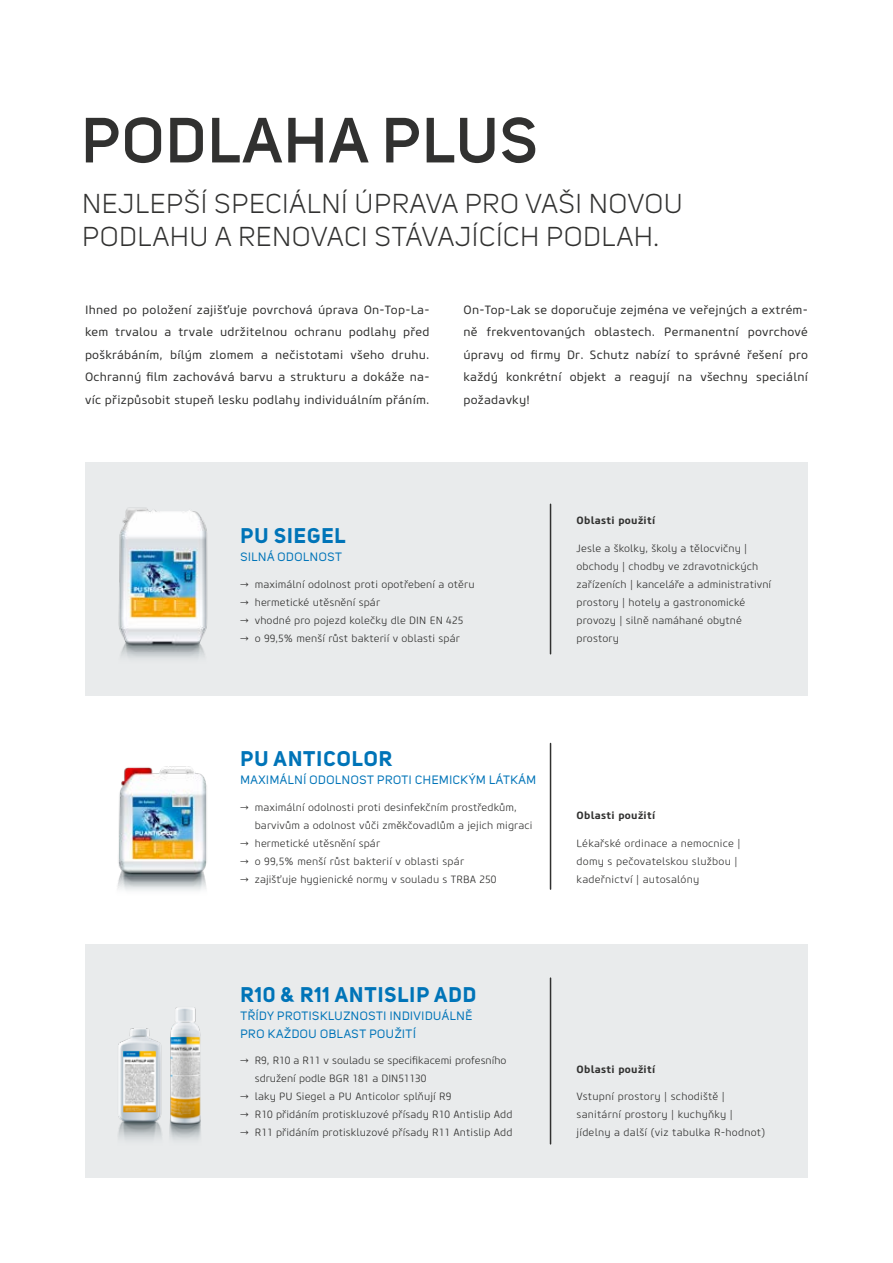
<style>
.page{position:relative;width:893px;height:1263px;background:#fff}
.page>*{position:absolute;margin:0;border:0;box-sizing:border-box;transform-origin:0 0}
.t1{font:600 63px "Uni Sans";letter-spacing:.03em;color:#313130}
.t2{font:27px/33px "Uni Sans";letter-spacing:.04em;color:#313130}
.t3{font:700 21px "Uni Sans";letter-spacing:.05em;color:#0074b8}
.t4{font:12px/22.5px "Core Sans M45";letter-spacing:.02em;color:#313130;text-align:justify}
.t5{font:12px/18px "Uni Sans";letter-spacing:.05em;color:#0074b8}
.t6{font:300 10.5px/18px "Core Sans M35";letter-spacing:.01em;color:#313130}
.t7{font:700 10.5px "Core Sans M65";letter-spacing:.03em;color:#313130}
</style>
<div class="page">
<hr style="left:892px;top:0;width:1px;height:1263px;background:#e9ebec">
<div style="left:85px;top:462px;width:723px;height:234px;background:#e9ebec"></div>
<div style="left:85px;top:944px;width:723px;height:234px;background:#e9ebec"></div>
<img style="left:118px;top:507px;width:90px;height:151px">
<img style="left:117px;top:766px;width:90px;height:125px">
<img style="left:169px;top:1007px;width:32px;height:133px">
<img style="left:118px;top:1028px;width:44px;height:112px">
<hr style="left:550px;top:504px;width:1px;height:150px;background:#313130">
<hr style="left:550px;top:978px;width:1px;height:166px;background:#313130">
<hr style="left:550px;top:743px;width:1px;height:146px;background:#313130">
<h1 class="t1" style="left:82px;top:93px;width:457px">PODLAHA PLUS</h1>
<h2 class="t2" style="left:83px;top:187px;width:601px">NEJLEPŠÍ SPECIÁLNÍ ÚPRAVA PRO VAŠI NOVOU<br>PODLAHU A RENOVACI STÁVAJÍCÍCH PODLAH.</h2>
<p class="t4" style="left:85px;top:298px;width:346px">Ihned po položení zajišťuje povrchová úprava On-Top-La&shy;kem trvalou a trvale udržitelnou ochranu podlahy před poškrábáním, bílým zlomem a nečistotami všeho druhu.<br>Ochranný film zachovává barvu a strukturu a dokáže na&shy;víc přizpůsobit stupeň lesku podlahy individuálním přáním.</p>
<p class="t4" style="left:463px;top:298px;width:346px">On-Top-Lak se doporučuje zejména ve veřejných a extrém&shy;ně frekventovaných oblastech. Permanentní povrchové úpravy od firmy Dr. Schutz nabízí to správné řešení pro každý konkrétní objekt a reagují na všechny speciální požadavky!</p>
<h3 class="t3" style="left:240px;top:523px;width:107px">PU SIEGEL</h3>
<p class="t5" style="left:240px;top:548px;width:103px">SILNÁ ODOLNOST</p>
<p class="t6" style="left:240px;top:575px;width:236px">→ maximální odolnost proti opotřebení a otěru</p>
<p class="t6" style="left:240px;top:593px;width:141px">→ hermetické utěsnění spár</p>
<p class="t6" style="left:240px;top:611px;width:224px">→ vhodné pro pojezd kolečky dle DIN EN 425</p>
<p class="t6" style="left:240px;top:629px;width:221px">→ o 99,5% menší růst bakterií v oblasti spár</p>
<p class="t7" style="left:577px;top:514px;width:80px">Oblasti použití</p>
<p class="t6" style="left:577px;top:539px;width:196px">Jesle a školky, školy a tělocvičny | obchody | chodby ve zdravotnických zařízeních | kanceláře a administrativní prostory | hotely a gastronomické provozy | silně namáhané obytné prostory</p>
<h3 class="t3" style="left:240px;top:745px;width:153px">PU ANTICOLOR</h3>
<p class="t5" style="left:240px;top:771px;width:297px">MAXIMÁLNÍ ODOLNOST PROTI CHEMICKÝM LÁTKÁM</p>
<p class="t6" style="left:255px;top:798px;width:279px;text-indent:-15px">→ maximální odolnosti proti desinfekčním prostředkům, barvivům a odolnost vůči změkčovadlům a jejich migraci</p>
<p class="t6" style="left:240px;top:834px;width:141px">→ hermetické utěsnění spár</p>
<p class="t6" style="left:240px;top:852px;width:225px">→ o 99,5% menší růst bakterií v oblasti spár</p>
<p class="t6" style="left:240px;top:870px;width:258px">→ zajišťuje hygienické normy v souladu s TRBA 250</p>
<h3 class="t3" style="left:240px;top:981px;width:237px">R10 &amp; R11 ANTISLIP ADD</h3>
<p class="t5" style="left:240px;top:1007px;width:233px">TŘÍDY PROTISKLUZNOSTI INDIVIDUÁLNĚ<br>PRO KAŽDOU OBLAST POUŽITÍ</p>
<p class="t6" style="left:255px;top:1052px;width:253px;text-indent:-15px">→ R9, R10 a R11 v souladu se specifikacemi profesního sdružení podle BGR 181 a DIN51130</p>
<p class="t6" style="left:240px;top:1088px;width:213px">→ laky PU Siegel a PU Anticolor splňují R9</p>
<p class="t6" style="left:240px;top:1106px;width:274px">→ R10 přidáním protiskluzové přísady R10 Antislip Add</p>
<p class="t6" style="left:240px;top:1124px;width:274px">→ R11 přidáním protiskluzové přísady R11 Antislip Add</p>
<p class="t7" style="left:577px;top:808px;width:80px">Oblasti použití</p>
<p class="t6" style="left:577px;top:834px;width:165px">Lékařské ordinace a nemocnice | domy s pečovatelskou službou | kadeřnictví | autosalóny</p>
<p class="t7" style="left:577px;top:1062px;width:80px">Oblasti použití</p>
<p class="t6" style="left:577px;top:1088px;width:190px">Vstupní prostory | schodiště | sanitární prostory | kuchyňky | jídelny a další (viz tabulka R-hodnot)</p>
</div>
